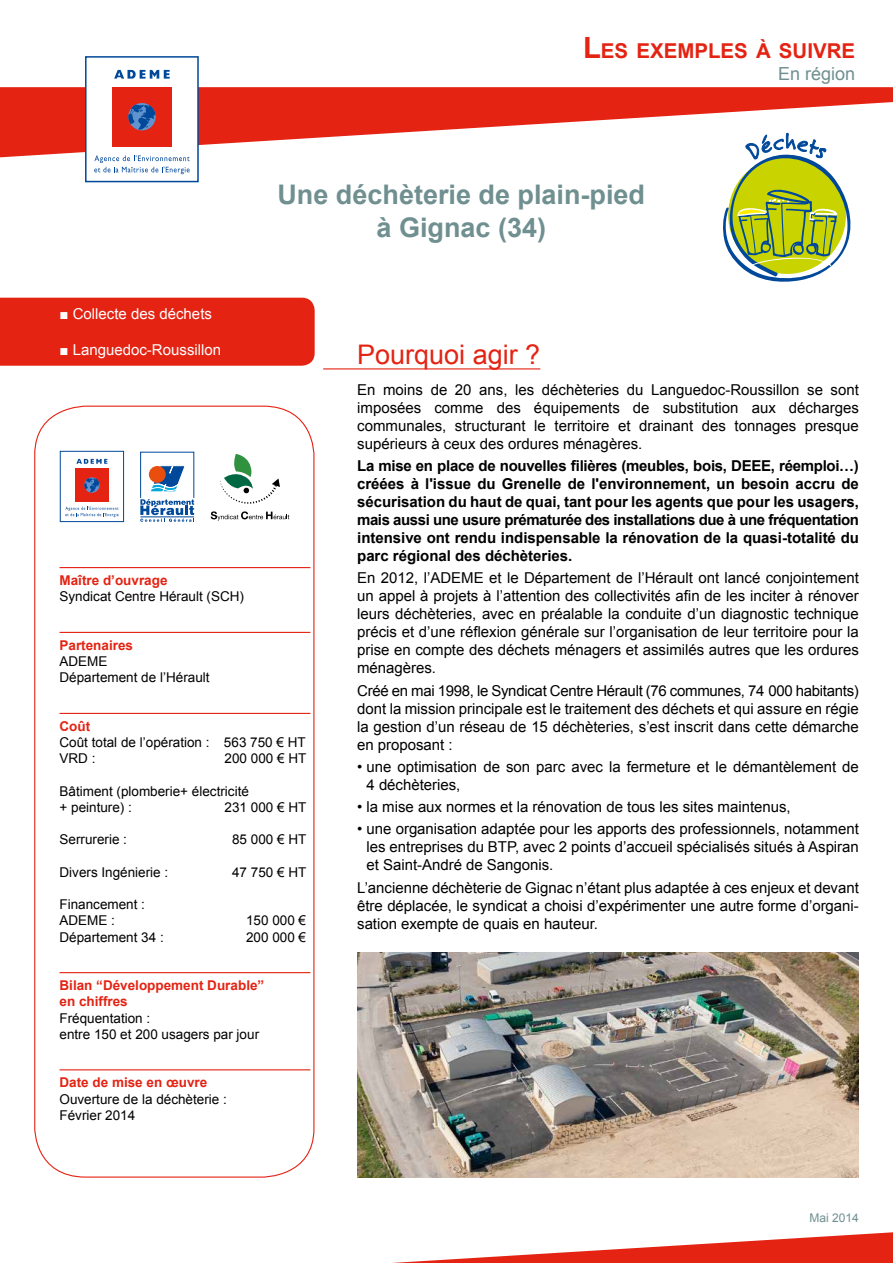
<style>
.page{position:relative;width:893px;height:1263px;background:#fff}
.page>*{position:absolute;margin:0;border:0;box-sizing:border-box;transform-origin:0 0}
.t1{font:700 27px/33px "Arial";color:#6f8f90;text-align:center}
.t2{font:27px "Arial";color:#e42313}
.t3{font:700 20.4px "Arial";color:#e42313}
.t4{font:18px "Arial";color:#6f8f90}
.t5{font:15px/18px "Arial";color:#000;text-align:justify}
.t6{font:700 15px/18px "Arial";color:#000;text-align:justify}
.t7{font:15px "Arial";color:#fff}
.t8{font:13.5px/16.2px "Arial";color:#000}
.t9{font:700 13.5px/16.2px "Arial";color:#e42313}
.t10{font:12px "Arial";color:#6f8f90}
.s1{font-size:29.25px}
</style>
<div class="page">
<svg style="left:0;top:87px;width:893px;height:70px;fill:#e42313"></svg>
<hr style="left:323px;top:368px;width:217px;height:1px;background:#e42313">
<div style="left:0;top:298px;width:315px;height:68px;background:#e42313"></div>
<hr style="left:60px;top:567px;width:250px;height:1px;background:#e42313">
<hr style="left:60px;top:632px;width:250px;height:1px;background:#e42313">
<hr style="left:60px;top:713px;width:250px;height:1px;background:#e42313">
<hr style="left:60px;top:972px;width:250px;height:1px;background:#e42313">
<hr style="left:60px;top:1069px;width:250px;height:1px;background:#e42313">
<img style="left:357px;top:952px;width:502px;height:226px">
<svg style="left:392px;top:1232px;width:501px;height:31px"></svg>
<div style="left:60px;top:451px;width:64px;height:71px;background:#fff;border:1px solid #00489a"></div>
<div style="left:75px;top:469px;width:34px;height:33px;background:#e42313"></div>
<svg style="left:84px;top:477px;width:16px;height:16px"></svg>
<svg style="left:76px;top:459px;width:31px;height:5px"></svg>
<svg style="left:65px;top:506px;width:54px;height:11px"></svg>
<svg style="left:722px;top:133px;width:133px;height:149px"></svg>
<svg style="left:150px;top:465px;width:35px;height:27px"></svg>
<div style="left:149px;top:466px;width:17px;height:17px;background:#e94e0f;border-radius:50%"></div>
<svg style="left:140px;top:499px;width:54px;height:23px"></svg>
<hr style="left:140px;top:517px;width:54px;height:1px;background:#00489a">
<svg style="left:211px;top:511px;width:78px;height:9px"></svg>
<svg style="left:220px;top:454px;width:60px;height:50px"></svg>
<div style="left:85px;top:56px;width:114px;height:126px;background:#fff;border:2px solid #00489a"></div>
<div style="left:112px;top:88px;width:60px;height:59px;background:#e42313"></div>
<svg style="left:128px;top:103px;width:28px;height:27px"></svg>
<svg style="left:114px;top:70px;width:56px;height:9px"></svg>
<svg style="left:94px;top:155px;width:96px;height:19px"></svg>
<h2 class="t3" style="left:583px;top:38px;width:274px"><span class="s1">L</span>ES EXEMPLES À SUIVRE</h2>
<p class="t4" style="left:778px;top:62px;width:79px">En région</p>
<h1 class="t1" style="left:277px;top:179px;width:369px">Une déchèterie de plain-pied à Gignac (34)</h1>
<p class="t7" style="left:60px;top:304px;width:154px">■ Collecte des déchets</p>
<p class="t7" style="left:60px;top:340px;width:163px">■ Languedoc-Roussillon</p>
<p class="t9" style="left:60px;top:573px;width:110px">Maître d’ouvrage</p>
<p class="t8" style="left:60px;top:589px;width:186px">Syndicat Centre Hérault (SCH)</p>
<p class="t9" style="left:60px;top:638px;width:75px">Partenaires</p>
<p class="t8" style="left:60px;top:653px;width:152px">ADEME<br>Département de l’Hérault</p>
<p class="t9" style="left:60px;top:719px;width:32px">Coût</p>
<p class="t8" style="left:60px;top:734px;width:248px">Coût total de l’opération : 563 750 € HT<br>VRD :</p>
<p class="t8" style="left:225px;top:751px;width:83px">200 000 € HT</p>
<p class="t8" style="left:60px;top:783px;width:191px">Bâtiment (plomberie+ électricité + peinture) :</p>
<p class="t8" style="left:225px;top:799px;width:83px">231 000 € HT</p>
<p class="t8" style="left:60px;top:832px;width:69px">Serrurerie :</p>
<p class="t8" style="left:232px;top:832px;width:76px">85 000 € HT</p>
<p class="t8" style="left:60px;top:864px;width:110px">Divers Ingénierie :</p>
<p class="t8" style="left:232px;top:864px;width:76px">47 750 € HT</p>
<p class="t8" style="left:60px;top:896px;width:87px">Financement :<br>ADEME :</p>
<p class="t8" style="left:246px;top:913px;width:62px">150 000 €</p>
<p class="t8" style="left:60px;top:929px;width:106px">Département 34 :</p>
<p class="t8" style="left:246px;top:929px;width:62px">200 000 €</p>
<p class="t9" style="left:60px;top:978px;width:206px">Bilan “Développement Durable” en chiffres</p>
<p class="t8" style="left:60px;top:1010px;width:201px">Fréquentation :<br>entre 150 et 200 usagers par jour</p>
<p class="t9" style="left:60px;top:1075px;width:149px">Date de mise en œuvre</p>
<p class="t8" style="left:60px;top:1091px;width:169px">Ouverture de la déchèterie :<br>Février 2014</p>
<h1 class="t2" style="left:357px;top:337px;width:185px">Pourquoi agir ?</h1>
<p class="t5" style="left:357px;top:381px;width:503px">En moins de 20 ans, les déchèteries du Languedoc-Roussillon se sont imposées comme des équipements de substitution aux décharges communales, structurant le territoire et drainant des tonnages presque supérieurs à ceux des ordures ménagères.</p>
<p class="t6" style="left:357px;top:457px;width:503px">La mise en place de nouvelles filières (meubles, bois, DEEE, réemploi…) créées à l'issue du Grenelle de l'environnement, un besoin accru de sécurisation du haut de quai, tant pour les agents que pour les usagers, mais aussi une usure prématurée des installations due à une fréquentation intensive ont rendu indispensable la rénovation de la quasi-totalité du parc régional des déchèteries.</p>
<p class="t5" style="left:357px;top:569px;width:503px">En 2012, l’ADEME et le Département de l’Hérault ont lancé conjointement un appel à projets à l’attention des collectivités afin de les inciter à rénover leurs déchèteries, avec en préalable la conduite d’un diagnostic technique précis et d’une réflexion générale sur l’organisation de leur territoire pour la prise en compte des déchets ménagers et assimilés autres que les ordures ménagères.</p>
<p class="t5" style="left:357px;top:681px;width:503px">Créé en mai 1998, le Syndicat Centre Hérault (76 communes, 74 000 habitants) dont la mission principale est le traitement des déchets et qui assure en régie la gestion d’un réseau de 15 déchèteries, s’est inscrit dans cette démarche en proposant :</p>
<p class="t5" style="left:367px;top:758px;width:494px;text-indent:-9px">• une optimisation de son parc avec la fermeture et le démantèlement de<br>4 déchèteries,</p>
<p class="t5" style="left:357px;top:798px;width:435px">• la mise aux normes et la rénovation de tous les sites maintenus,</p>
<p class="t5" style="left:367px;top:820px;width:494px;text-indent:-9px">• une organisation adaptée pour les apports des professionnels, notamment les entreprises du BTP, avec 2 points d’accueil spécialisés situés à Aspiran et Saint-André de Sangonis.</p>
<p class="t5" style="left:357px;top:878px;width:503px">L’ancienne déchèterie de Gignac n’étant plus adaptée à ces enjeux et devant être déplacée, le syndicat a choisi d’expérimenter une autre forme d’organi&shy;sation exempte de quais en hauteur.</p>
<p class="t10" style="left:810px;top:1209px;width:51px">Mai 2014</p>
</div>
